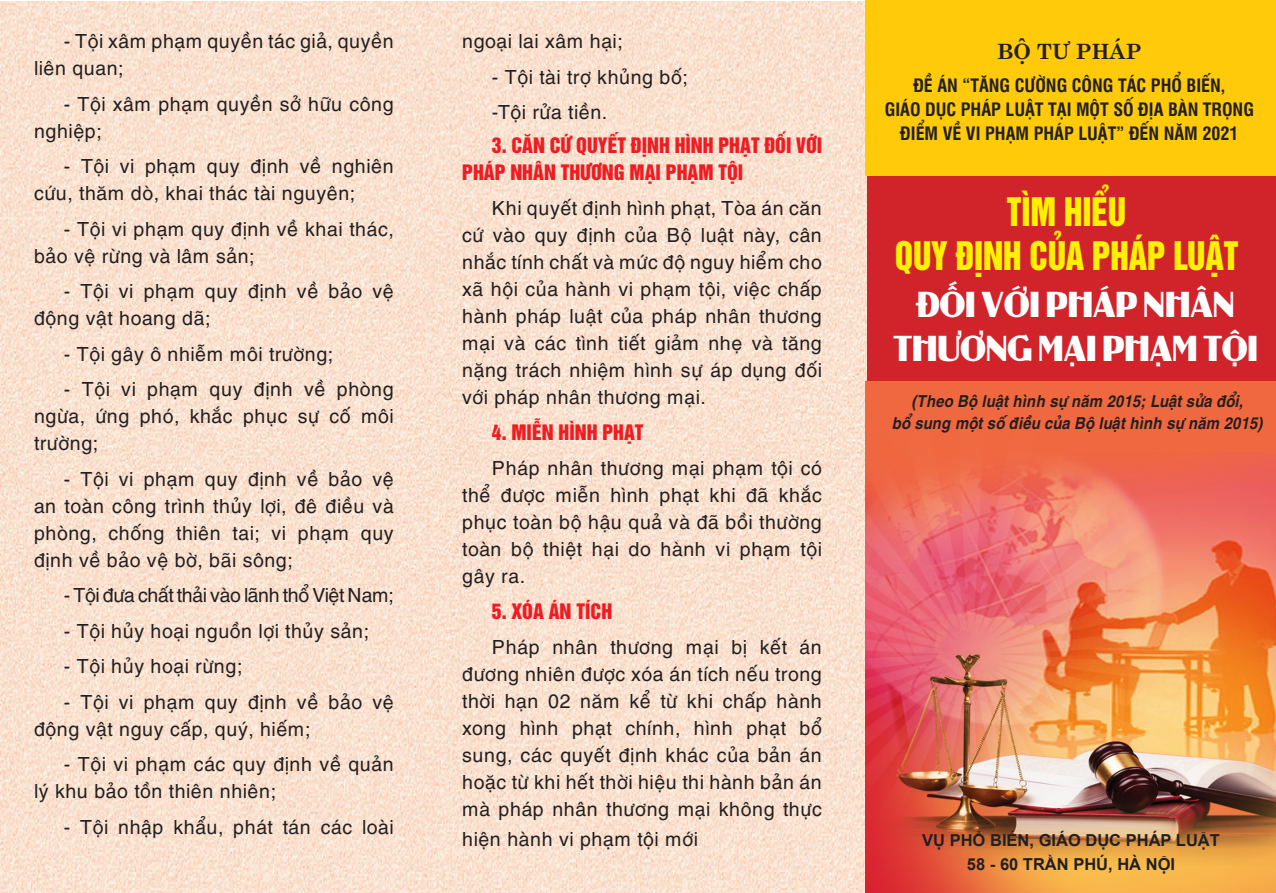
<style>
.page{position:relative;width:1276px;height:893px;background:#fff}
.page>*{position:absolute;margin:0;border:0;box-sizing:border-box;transform-origin:0 0}
.t1{font:36px/43.2px "UTM Helvet Ins";letter-spacing:-.005em;color:#fff101;text-align:center;scale:.92 1}
.t2{font:30px/43.5px "UTM Guanine";color:#fff;text-align:center;scale:.96 1}
.t3{font:700 21px "UTM Centur";color:#231f20}
.Normal__Web{font:19.5px/27px "UTM Helve";letter-spacing:.005em;color:#231f20}
.Normal__Web-2{font:19.5px/27px "UTM Helvet Ins";color:#ee1d23}
.Normal__Web-3{font:19.5px "UTM Helve";letter-spacing:-.04em;color:#231f20}
.t4{font:700 18px/24px "UTM Swiss Condensed";color:#231f20;text-align:center}
.t5{font:italic 700 16.5px/22.5px "UTM Helve";letter-spacing:-.005em;color:#231f20;text-align:center;scale:.9 1}
.t6{font:700 16.5px/24px "Arial";color:#231f20;text-align:center}
</style>
<div class="page">
<img style="left:0;top:2px;width:867px;height:891px">
<div style="left:867px;top:170px;width:409px;height:234px;background:#d1232a"></div>
<img style="left:866px;top:382px;width:410px;height:511px">
<div style="left:866px;top:0;width:410px;height:175px;background:#feca0a"></div>
<p class="Normal__Web" style="left:34px;top:26px;width:362px;text-indent:30px">- Tội xâm phạm quyền tác giả, quyền liên quan;</p>
<p class="Normal__Web" style="left:34px;top:88px;width:362px;text-indent:30px">- Tội xâm phạm quyền sở hữu công nghiệp;</p>
<p class="Normal__Web" style="left:34px;top:151px;width:362px;text-indent:30px">- Tội vi phạm quy định về nghiên cứu, thăm dò, khai thác tài nguyên;</p>
<p class="Normal__Web" style="left:34px;top:213px;width:362px;text-indent:30px">- Tội vi phạm quy định về khai thác, bảo vệ rừng và lâm sản;</p>
<p class="Normal__Web" style="left:34px;top:276px;width:362px;text-indent:30px">- Tội vi phạm quy định về bảo vệ động vật hoang dã;</p>
<p class="Normal__Web" style="left:64px;top:338px;width:271px">- Tội gây ô nhiễm môi trường;</p>
<p class="Normal__Web" style="left:34px;top:374px;width:362px;text-align:justify;text-indent:30px">- Tội vi phạm quy định về phòng ngừa, ứng phó, khắc phục sự cố môi trường;</p>
<p class="Normal__Web" style="left:34px;top:463px;width:362px;text-align:justify;text-indent:30px">- Tội vi phạm quy định về bảo vệ an toàn công trình thủy lợi, đê điều và phòng, chống thiên tai; vi phạm quy định về bảo vệ bờ, bãi sông;</p>
<p class="Normal__Web-3" style="left:64px;top:580px;width:332px">- Tội đưa chất thải vào lãnh thổ Việt Nam;</p>
<p class="Normal__Web" style="left:64px;top:615px;width:307px">- Tội hủy hoại nguồn lợi thủy sản;</p>
<p class="Normal__Web" style="left:64px;top:651px;width:180px">- Tội hủy hoại rừng;</p>
<p class="Normal__Web" style="left:34px;top:686px;width:362px;text-indent:30px">- Tội vi phạm quy định về bảo vệ động vật nguy cấp, quý, hiếm;</p>
<p class="Normal__Web" style="left:34px;top:749px;width:362px;text-indent:30px">- Tội vi phạm các quy định về quản lý khu bảo tồn thiên nhiên;</p>
<p class="Normal__Web" style="left:64px;top:811px;width:332px">- Tội nhập khẩu, phát tán các loài</p>
<p class="Normal__Web" style="left:462px;top:26px;width:162px">ngoại lai xâm hại;</p>
<p class="Normal__Web" style="left:492px;top:61px;width:198px">- Tội tài trợ khủng bố;</p>
<p class="Normal__Web" style="left:492px;top:97px;width:117px">-Tội rửa tiền.</p>
<p class="Normal__Web-2" style="left:462px;top:130px;width:362px;text-indent:30px">3. CĂN CỨ QUYẾT ĐỊNH HÌNH PHẠT ĐỐI VỚI<br>PHÁP NHÂN THƯƠNG MẠI PHẠM TỘI</p>
<p class="Normal__Web" style="left:462px;top:193px;width:362px;text-align:justify;text-indent:30px">Khi quyết định hình phạt, Tòa án căn cứ vào quy định của Bộ luật này, cân nhắc tính chất và mức độ nguy hiểm cho xã hội của hành vi phạm tội, việc chấp hành pháp luật của pháp nhân thương mại và các tình tiết giảm nhẹ và tăng nặng trách nhiệm hình sự áp dụng đối với pháp nhân thương mại.</p>
<p class="Normal__Web-2" style="left:492px;top:417px;width:153px">4. MIỄN HÌNH PHẠT</p>
<p class="Normal__Web" style="left:462px;top:453px;width:362px;text-align:justify;text-indent:30px">Pháp nhân thương mại phạm tội có thể được miễn hình phạt khi đã khắc phục toàn bộ hậu quả và đã bồi thường toàn bộ thiệt hại do hành vi phạm tội gây ra.</p>
<p class="Normal__Web-2" style="left:492px;top:596px;width:122px">5. XÓA ÁN TÍCH</p>
<p class="Normal__Web" style="left:462px;top:632px;width:362px;text-align:justify;text-indent:30px">Pháp nhân thương mại bị kết án đương nhiên được xóa án tích nếu trong thời hạn 02 năm kể từ khi chấp hành xong hình phạt chính, hình phạt bổ sung, các quyết định khác của bản án hoặc từ khi hết thời hiệu thi hành bản án mà pháp nhân thương mại không thực</p>
<p class="Normal__Web" style="left:462px;top:824px;width:238px">hiện hành vi phạm tội mới</p>
<p class="t3" style="left:997px;top:33px;width:146px">BỘ TƯ PHÁP</p>
<p class="t4" style="left:885px;top:71px;width:371px">ĐỀ ÁN “TĂNG CƯỜNG CÔNG TÁC PHỔ BIẾN,<br>GIÁO DỤC PHÁP LUẬT TẠI MỘT SỐ ĐỊA BÀN TRỌNG<br>ĐIỂM VỀ VI PHẠM PHÁP LUẬT” ĐẾN NĂM 2021</p>
<p class="t1" style="left:895px;top:188px;width:375px">TÌM HIỂU<br>QUY ĐỊNH CỦA PHÁP LUẬT</p>
<p class="t2" style="left:893px;top:285px;width:381px">ĐỐI VỚI PHÁP NHÂN<br>THƯƠNG MẠI PHẠM TỘI</p>
<p class="t5" style="left:892px;top:387px;width:414px">(Theo Bộ luật hình sự năm 2015; Luật sửa đổi,<br>bổ sung một số điều của Bộ luật hình sự năm 2015)</p>
<p class="t6" style="left:922px;top:829px;width:299px">VỤ PHỔ BIẾN, GIÁO DỤC PHÁP LUẬT<br>58 - 60 TRẦN PHÚ, HÀ NỘI</p>
</div>
